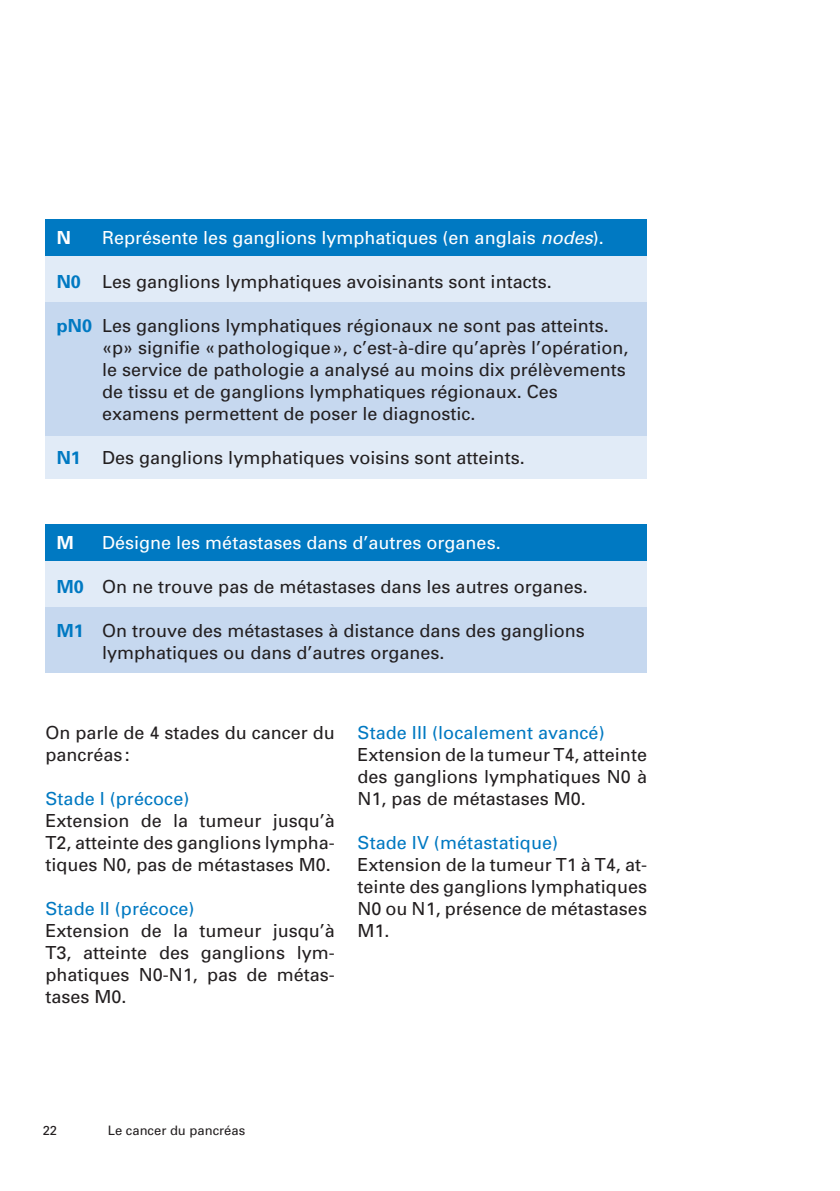
<style>
.page{position:relative;width:840px;height:1191px;background:#fff}
.page>*{position:absolute;margin:0;border:0;box-sizing:border-box;transform-origin:0 0}
.t1{font:18px/22px "Univers";color:#231f20;text-align:justify}
.t2{font:18px "Univers";color:#fff}
.t3{font:18px "Univers";letter-spacing:.005em;color:#0079c2}
.t4{font:700 18px "Univers";color:#fff}
.t5{font:13px "Univers";color:#231f20}
.s1{font-style:italic}
.s2{font-weight:700;color:#0079c2}
</style>
<div class="page">
<div style="left:45px;top:551px;width:601px;height:98px;background:#e1ebf7"></div>
<div style="left:45px;top:524px;width:601px;height:36px;background:#0079c2"></div>
<div style="left:45px;top:608px;width:601px;height:65px;background:#c6d8ef"></div>
<div style="left:45px;top:229px;width:601px;height:249px;background:#e1ebf7"></div>
<div style="left:45px;top:219px;width:601px;height:37px;background:#0079c2"></div>
<div style="left:45px;top:303px;width:601px;height:133px;background:#c6d8ef"></div>
<p class="t4" style="left:57px;top:226px;width:16px">N</p>
<p class="t2" style="left:102px;top:226px;width:503px">Représente les ganglions lymphatiques (en anglais <span class="s1">nodes</span>).</p>
<p class="t1" style="left:57px;top:270px;width:496px"><span class="s2">N0</span> Les ganglions lymphatiques avoisinants sont intacts.</p>
<p class="t1" style="left:102px;top:314px;width:527px;text-align:left;text-indent:-45px"><span class="s2">pN0</span> Les ganglions lymphatiques régionaux ne sont pas atteints. «p» signifie «pathologique», c’est-à-dire qu’après l’opération, le service de pathologie a analysé au moins dix prélèvements de tissu et de ganglions lymphatiques régionaux. Ces examens permettent de poser le diagnostic.</p>
<p class="t1" style="left:57px;top:446px;width:469px"><span class="s2">N1</span> Des ganglions lymphatiques voisins sont atteints.</p>
<p class="t4" style="left:57px;top:531px;width:18px">M</p>
<p class="t2" style="left:102px;top:531px;width:400px">Désigne les métastases dans d’autres organes.</p>
<p class="t1" style="left:57px;top:575px;width:532px"><span class="s2">M0</span> On ne trouve pas de métastases dans les autres organes.</p>
<p class="t1" style="left:102px;top:619px;width:484px;text-indent:-45px"><span class="s2">M1</span> On trouve des métastases à distance dans des ganglions lymphatiques ou dans d’autres organes.</p>
<p class="t1" style="left:45px;top:721px;width:291px">On parle de 4 stades du cancer du pancréas :</p>
<p class="t3" style="left:45px;top:787px;width:145px">Stade I (précoce)</p>
<p class="t1" style="left:45px;top:809px;width:291px">Extension de la tumeur jusqu’à T2, atteinte des ganglions lympha&shy;tiques N0, pas de métastases M0.</p>
<p class="t3" style="left:45px;top:897px;width:151px">Stade II (précoce)</p>
<p class="t1" style="left:45px;top:919px;width:291px">Extension de la tumeur jusqu’à T3, atteinte des ganglions lym&shy;phatiques N0-N1, pas de métas&shy;tases M0.</p>
<p class="t3" style="left:357px;top:721px;width:248px">Stade III (localement avancé)</p>
<p class="t1" style="left:357px;top:743px;width:291px">Extension de la tumeur T4, atteinte des ganglions lymphatiques N0 à N1, pas de métastases M0.</p>
<p class="t3" style="left:357px;top:831px;width:202px">Stade IV (métastatique)</p>
<p class="t1" style="left:357px;top:853px;width:291px">Extension de la tumeur T1 à T4, at&shy;teinte des ganglions lymphatiques N0 ou N1, présence de métastases M1.</p>
<p class="t5" style="left:43px;top:1122px;width:16px">22</p>
<p class="t5" style="left:108px;top:1122px;width:139px">Le cancer du pancréas</p>
</div>
